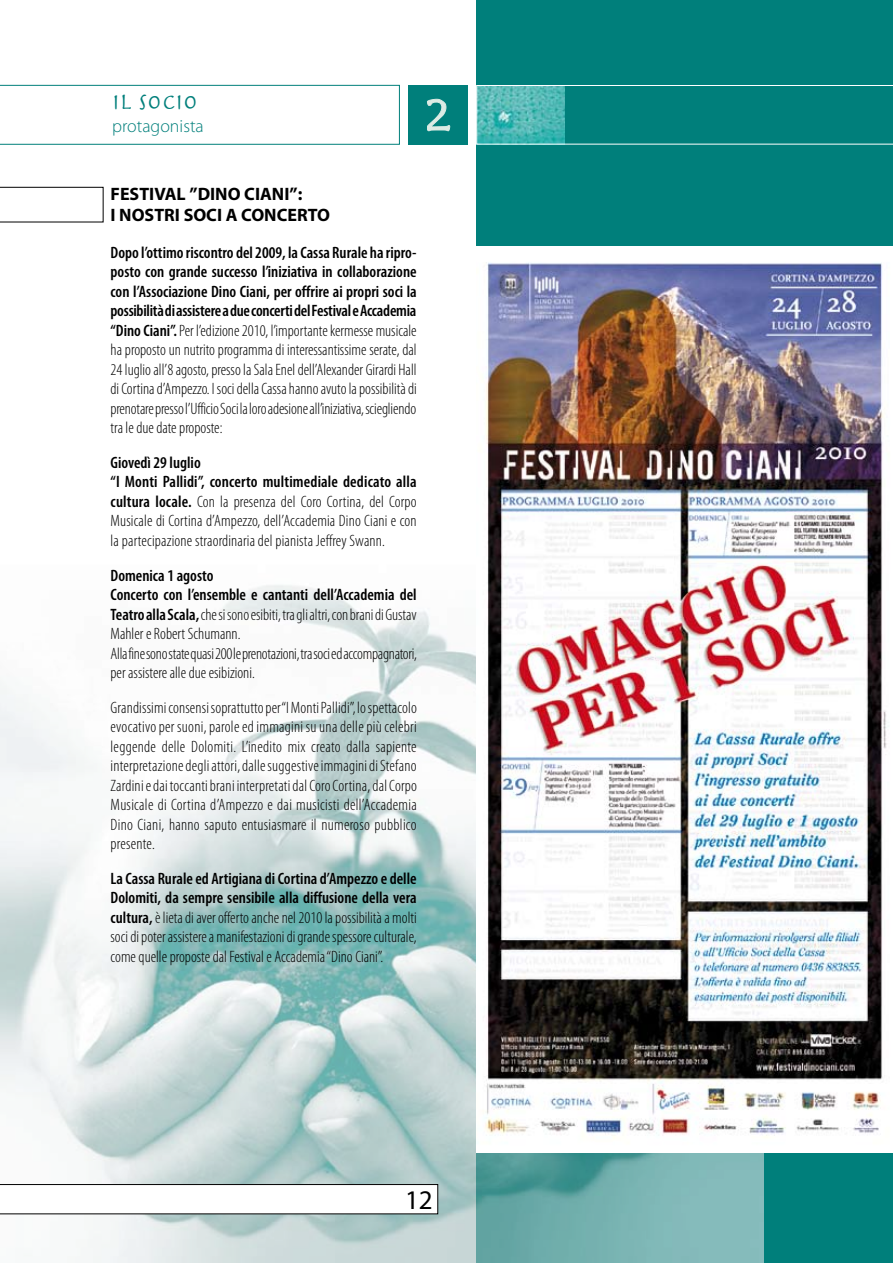
<style>
.page{position:relative;width:893px;height:1263px;background:#fff}
.page>*{position:absolute;margin:0;border:0;box-sizing:border-box;transform-origin:0 0}
.t1{font:54px "Herculanum";color:#dcebe4}
.t2{font:27px "Myriad Pro";color:#000}
.t3{font:23.1px "Herculanum";color:#007f7b}
.t4{font:700 18px/21px "Myriad Pro";color:#000}
.t5{font:300 18px "Myriad Pro";color:#007f7b}
.t6{font:300 condensed 16.5px/19.5px "Myriad Pro";color:#000;text-align:justify}
.s1{font-weight:600}
</style>
<div class="page">
<div style="left:476px;top:0;width:417px;height:1263px;background:#007f7b"></div>
<img style="left:0;top:585px;width:763px;height:678px">
<img style="left:478px;top:87px;width:87px;height:56px">
<div style="left:408px;top:85px;width:60px;height:60px;background:#007f7b"></div>
<svg style="left:0;top:85px;width:400px;height:60px"></svg>
<svg style="left:427px;top:98px;width:24px;height:34px"></svg>
<svg style="left:0;top:1184px;width:438px;height:30px"></svg>
<div style="left:476px;top:85px;width:417px;height:60px;border:1px solid #fff"></div>
<img style="left:476px;top:246px;width:417px;height:906px">
<svg style="left:0;top:187px;width:103px;height:35px"></svg>
<h3 class="t3" style="left:112px;top:88px;width:87px">IL SOCIO</h3>
<p class="t5" style="left:112px;top:115px;width:93px">protagonista</p>
<h1 class="t1" style="left:424px;top:80px;width:30px">2</h1>
<p class="t4" style="left:111px;top:183px;width:221px">FESTIVAL ”DINO CIANI”:<br>I NOSTRI SOCI A CONCERTO</p>
<p class="t6" style="left:111px;top:243px;width:308px"><span class="s1">Dopo l’ottimo riscontro del 2009, la Cassa Rurale ha ripro&shy;posto con grande successo l’iniziativa in collaborazione con l’Associazione Dino Ciani, per offrire ai propri soci la possibilità di assistere a due concerti del Festival e Accademia “Dino Ciani”.</span> Per l’edizione 2010, l’importante kermesse musicale ha proposto un nutrito programma di interessantissime serate, dal 24 luglio all’8 agosto, presso la Sala Enel dell’Alexander Girardi Hall di Cortina d’Ampezzo. I soci della Cassa hanno avuto la possibilità di prenotare presso l’Ufficio Soci la loro adesione all’iniziativa, sciegliendo tra le due date proposte:</p>
<p class="t6" style="left:111px;top:453px;width:308px;text-align:left"><span class="s1">Giovedì 29 luglio<br>“I Monti Pallidi”, concerto multimediale dedicato alla cultura locale.</span> Con la presenza del Coro Cortina, del Corpo Musicale di Cortina d’Ampezzo, dell’Accademia Dino Ciani e con la partecipazione straordinaria del pianista Jeffrey Swann.</p>
<p class="t6" style="left:111px;top:565px;width:308px;text-align:left"><span class="s1">Domenica 1 agosto<br>Concerto con l’ensemble e cantanti dell’Accademia del Teatro alla Scala,</span> che si sono esibiti, tra gli altri, con brani di Gustav Mahler e Robert Schumann.<br>Alla fine sono state quasi 200 le prenotazioni, tra soci ed accompagnatori, per assistere alle due esibizioni.</p>
<p class="t6" style="left:111px;top:697px;width:308px">Grandissimi consensi soprattutto per “I Monti Pallidi”, lo spettacolo evocativo per suoni, parole ed immagini su una delle più celebri leggende delle Dolomiti. L’inedito mix creato dalla sapiente interpretazione degli attori, dalle suggestive immagini di Stefano Zardini e dai toccanti brani interpretati dal Coro Cortina, dal Corpo Musicale di Cortina d’Ampezzo e dai musicisti dell’Accademia Dino Ciani, hanno saputo entusiasmare il numeroso pubblico presente.</p>
<p class="t6" style="left:111px;top:868px;width:308px"><span class="s1">La Cassa Rurale ed Artigiana di Cortina d’Ampezzo e delle Dolomiti, da sempre sensibile alla diffusione della vera cultura,</span> è lieta di aver offerto anche nel 2010 la possibilità a molti soci di poter assistere a manifestazioni di grande spessore culturale, come quelle proposte dal Festival e Accademia “Dino Ciani”.</p>
<h2 class="t2" style="left:405px;top:1183px;width:29px">12</h2>
</div>
